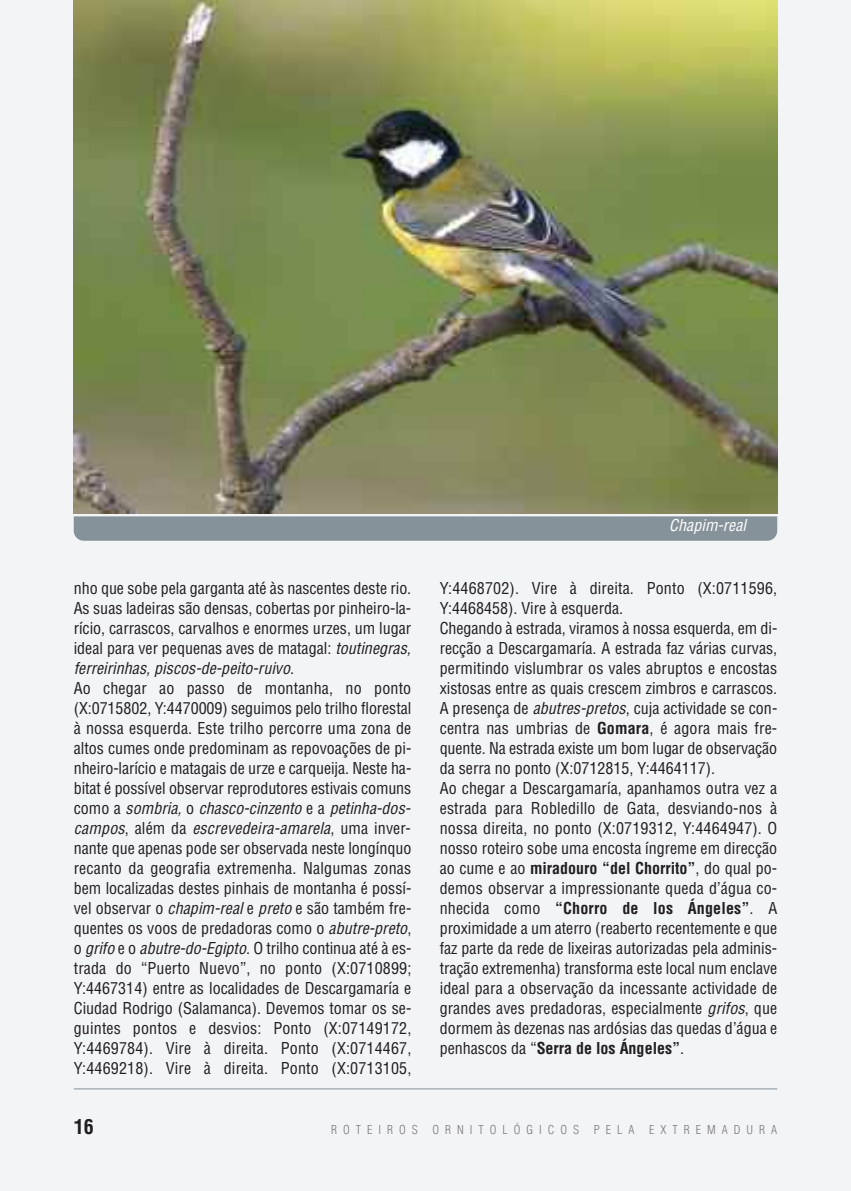
<style>
.page{position:relative;width:851px;height:1191px;background:#fff}
.page>*{position:absolute;margin:0;border:0;box-sizing:border-box;transform-origin:0 0}
.t1{font:700 condensed 20px "Helvetica";color:#1f1e21}
.t2{font:condensed 16px/20px "Helvetica";color:#1f1e21}
.t3{font:italic condensed 16px "Helvetica";letter-spacing:.005em;color:#fff}
.t4{font:300 condensed 12px "Helvetica";letter-spacing:.5em;color:#79787a}
.s1{font-style:italic}
.s2{font-weight:700}
</style>
<div class="page">
<div style="left:0;top:0;width:850px;height:1191px;background:#f3f4f5"></div>
<hr style="left:74px;top:1088px;width:703px;height:1px;background:#86929a">
<img style="left:74px;top:0;width:703px;height:513px">
<svg style="left:74px;top:516px;width:703px;height:25px;background:#88949c"></svg>
<p class="t3" style="left:669px;top:516px;width:78px">Chapim-real</p>
<p class="t2" style="left:74px;top:578px;width:339px">nho que sobe pela garganta até às nascentes deste rio.<br>As suas ladeiras são densas, cobertas por pinheiro-la&shy;rício, carrascos, carvalhos e enormes urzes, um lugar ideal para ver pequenas aves de matagal: <span class="s1">toutinegras, ferreirinhas, piscos-de-peito-ruivo</span>.<br>Ao chegar ao passo de montanha, no ponto (X:0715802, Y:4470009) seguimos pelo trilho florestal à nossa esquerda. Este trilho percorre uma zona de altos cumes onde predominam as repovoações de pi&shy;nheiro-larício e matagais de urze e carqueija. Neste ha&shy;bitat é possível observar reprodutores estivais comuns como a <span class="s1">sombria,</span> o <span class="s1">chasco-cinzento</span> e a <span class="s1">petinha-dos&shy;campos</span>, além da <span class="s1">escrevedeira-amarela</span>, uma inver&shy;nante que apenas pode ser observada neste longínquo recanto da geografia extremenha. Nalgumas zonas bem localizadas destes pinhais de montanha é possí&shy;vel observar o <span class="s1">chapim-real</span> e <span class="s1">preto</span> e são também fre&shy;quentes os voos de predadoras como o <span class="s1">abutre-preto</span>, o <span class="s1">grifo</span> e o <span class="s1">abutre-do-Egipto</span>. O trilho continua até à es&shy;trada do “Puerto Nuevo”, no ponto (X:0710899; Y:4467314) entre as localidades de Descargamaría e Ciudad Rodrigo (Salamanca). Devemos tomar os se&shy;guintes pontos e desvios: Ponto (X:07149172, Y:4469784). Vire à direita. Ponto (X:0714467, Y:4469218). Vire à direita. Ponto (X:0713105,</p>
<p class="t2" style="left:439px;top:578px;width:339px">Y:4468702). Vire à direita. Ponto (X:0711596, Y:4468458). Vire à esquerda.<br>Chegando à estrada, viramos à nossa esquerda, em di&shy;recção a Descargamaría. A estrada faz várias curvas, permitindo vislumbrar os vales abruptos e encostas xistosas entre as quais crescem zimbros e carrascos.<br>A presença de <span class="s1">abutres-pretos</span>, cuja actividade se con&shy;centra nas umbrias de <span class="s2">Gomara</span>, é agora mais fre&shy;quente. Na estrada existe um bom lugar de observação da serra no ponto (X:0712815, Y:4464117).<br>Ao chegar a Descargamaría, apanhamos outra vez a estrada para Robledillo de Gata, desviando-nos à nossa direita, no ponto (X:0719312, Y:4464947). O nosso roteiro sobe uma encosta íngreme em direcção ao cume e ao <span class="s2">miradouro “del Chorrito”</span>, do qual po&shy;demos observar a impressionante queda d’água co&shy;nhecida como <span class="s2">“Chorro de los Ángeles”</span>. A proximidade a um aterro (reaberto recentemente e que faz parte da rede de lixeiras autorizadas pela adminis&shy;tração extremenha) transforma este local num enclave ideal para a observação da incessante actividade de grandes aves predadoras, especialmente <span class="s1">grifos</span>, que dormem às dezenas nas ardósias das quedas d’água e penhascos da “<span class="s2">Serra de los Ángeles”</span>.</p>
<p class="t1" style="left:74px;top:1115px;width:21px">16</p>
<p class="t4" style="left:331px;top:1122px;width:447px">ROTEIROS ORNITOLÓGICOS PELA EXTREMADURA</p>
</div>
